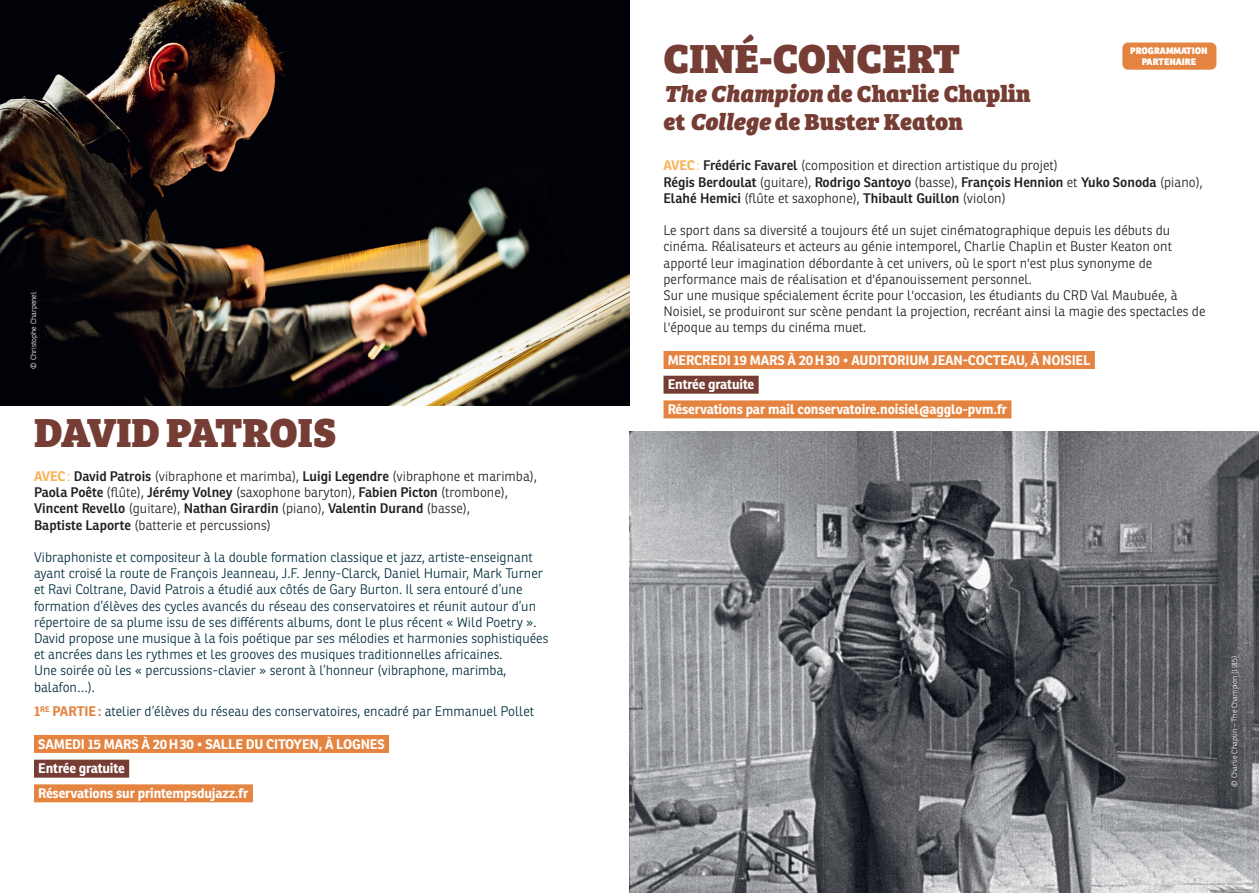
<style>
.page{position:relative;width:1259px;height:893px;background:#fff}
.page>*{position:absolute;margin:0;border:0;box-sizing:border-box;transform-origin:0 0}
.t1{font:42px "Bree Serif Eb";color:#753d34}
.t2{font:24px/28.8px "Bree Serif Eb";color:#753d34}
.t3{font:300 13.5px/16.2px "Ronnia";color:#231f20}
.t4{font:300 13.5px/16.2px "Ronnia";color:#002e3d}
.t5{font:700 13.5px/24.8px "Ronnia";letter-spacing:-.01em;color:#fff}
.t6{font:800 9.15px/10.9px "Ronnia";color:#fff;text-align:center}
.t7{font:300 7.5px "Ronnia";color:#fff}
.s1{font-weight:700;color:#f9b45a}
.s2{color:#f9b45a}
.s3{font-weight:600}
.s4{font-weight:700;color:#e48440}
.s5{font-style:italic}
</style>
<div class="page">
<img style="left:0;top:0;width:629px;height:405px">
<div style="left:34px;top:735px;width:355px;height:18px;background:#e48440"></div>
<div style="left:34px;top:760px;width:95px;height:18px;background:#753d34"></div>
<div style="left:34px;top:784px;width:219px;height:18px;background:#e48440"></div>
<img style="left:629px;top:431px;width:630px;height:462px">
<div style="left:663px;top:351px;width:431px;height:18px;background:#e48440"></div>
<div style="left:663px;top:376px;width:95px;height:18px;background:#753d34"></div>
<div style="left:663px;top:400px;width:348px;height:18px;background:#e48440"></div>
<div style="left:1122px;top:43px;width:94px;height:27px;background:#e48440;border-radius:6px"></div>
<p class="t7" style="left:29px;top:369px;width:79px;rotate:-90deg">© Christophe Charpenel</p>
<h1 class="t1" style="left:34px;top:398px;width:304px">DAVID PATROIS</h1>
<p class="t3" style="left:34px;top:468px;width:504px"><span class="s1">AVEC</span><span class="s2">:</span> <span class="s3">David Patrois</span> (vibraphone et marimba), <span class="s3">Luigi Legendre</span> (vibraphone et marimba), <span class="s3">Paola Poête</span> (flûte), <span class="s3">Jérémy Volney</span> (saxophone baryton), <span class="s3">Fabien Picton</span> (trombone), <span class="s3">Vincent Revello</span> (guitare), <span class="s3">Nathan Girardin</span> (piano), <span class="s3">Valentin Durand</span> (basse),<br><span class="s3">Baptiste Laporte</span> (batterie et percussions)</p>
<p class="t4" style="left:34px;top:549px;width:516px">Vibraphoniste et compositeur à la double formation classique et jazz, artiste-enseignant ayant croisé la route de François Jeanneau, J.F. Jenny-Clarck, Daniel Humair, Mark Turner et Ravi Coltrane, David Patrois a étudié aux côtés de Gary Burton. Il sera entouré d’une formation d’élèves des cycles avancés du réseau des conservatoires et réunit autour d’un répertoire de sa plume issu de ses différents albums, dont le plus récent « Wild Poetry ».<br>David propose une musique à la fois poétique par ses mélodies et harmonies sophistiquées et ancrées dans les rythmes et les grooves des musiques traditionnelles africaines.<br>Une soirée où les « percussions-clavier » seront à l’honneur (vibraphone, marimba, balafon…).</p>
<p class="t4" style="left:34px;top:703px;width:502px"><span class="s4">1</span><sup>RE</sup> <span class="s4">PARTIE:</span> atelier d’élèves du réseau des conservatoires, encadré par Emmanuel Pollet</p>
<p class="t5" style="left:38px;top:731px;width:348px">SAMEDI 15 MARS À 20H30 • SALLE DU CITOYEN, À LOGNES<br>Entrée gratuite<br>Réservations sur printempsdujazz.fr</p>
<h1 class="t1" style="left:663px;top:24px;width:298px">CINÉ-CONCERT</h1>
<h2 class="t2" style="left:663px;top:77px;width:368px"><span class="s5">The Champion</span> de Charlie Chaplin et <span class="s5">College</span> de Buster Keaton</h2>
<p class="t3" style="left:663px;top:157px;width:541px"><span class="s1">AVEC</span><span class="s2">:</span> <span class="s3">Frédéric Favarel</span> (composition et direction artistique du projet)<br><span class="s3">Régis Berdoulat</span> (guitare), <span class="s3">Rodrigo Santoyo</span> (basse), <span class="s3">François Hennion</span> et <span class="s3">Yuko Sonoda</span> (piano),<br><span class="s3">Elahé Hemici</span> (flûte et saxophone), <span class="s3">Thibault Guillon</span> (violon)</p>
<p class="t3" style="left:663px;top:222px;width:543px">Le sport dans sa diversité a toujours été un sujet cinématographique depuis les débuts du cinéma. Réalisateurs et acteurs au génie intemporel, Charlie Chaplin et Buster Keaton ont apporté leur imagination débordante à cet univers, où le sport n'est plus synonyme de performance mais de réalisation et d'épanouissement personnel.<br>Sur une musique spécialement écrite pour l'occasion, les étudiants du CRD Val Maubuée, à Noisiel, se produiront sur scène pendant la projection, recréant ainsi la magie des spectacles de l'époque au temps du cinéma muet.</p>
<p class="t5" style="left:668px;top:347px;width:424px">MERCREDI 19 MARS À 20H30 • AUDITORIUM JEAN-COCTEAU, À NOISIEL<br>Entrée gratuite<br>Réservations par mail conservatoire.noisiel@agglo-pvm.fr</p>
<p class="t6" style="left:1130px;top:45px;width:79px">PROGRAMMATION<br>PARTENAIRE</p>
<p class="t7" style="left:1229px;top:787px;width:133px;rotate:-90deg">© Charlie Chaplin – The Champion (1915)</p>
</div>
